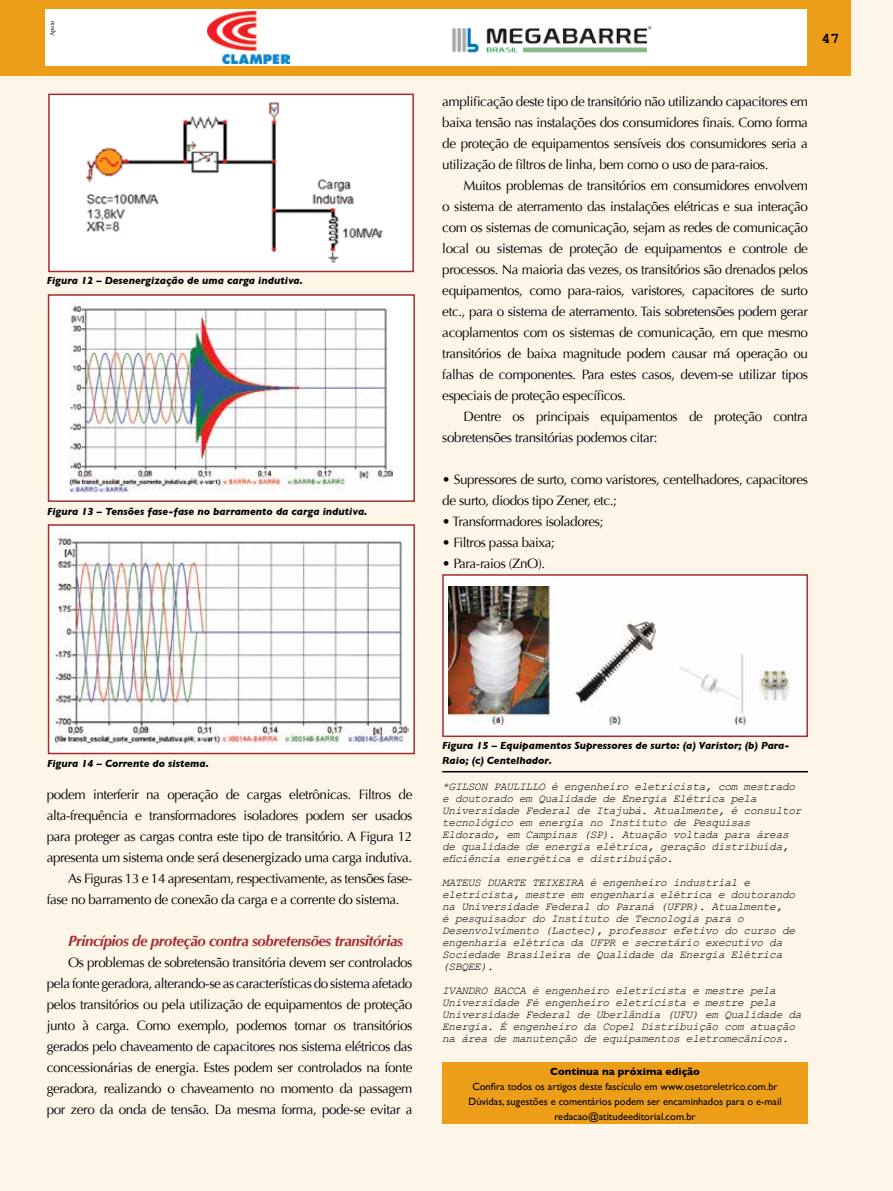
<style>
.page{position:relative;width:893px;height:1191px;background:#fdf5e8}
.page>*{position:absolute;margin:0;border:0;box-sizing:border-box;transform-origin:0 0}
.t1{font:italic 700 15px "Optima";letter-spacing:-.03em;color:#a72c31}
.t2{font:700 15px "Courier New";color:#000}
.t3{font:13.5px/21px "Optima";letter-spacing:-.03em;color:#000;text-align:justify}
.t4{font:italic 11.25px/12px "Courier New";letter-spacing:-.03em;color:#000}
.t5{font:italic 700 10.5px/15px "Gill Sans";color:#000}
.t6{font:10.5px/15px "Gill Sans";color:#000;text-align:center}
.t7{font:700 10.5px "Gill Sans";color:#000}
.t8{font:6.3px "Minion Pro";letter-spacing:-.005em;color:#000}
</style>
<div class="page">
<div style="left:0;top:0;width:850px;height:76px;background:#ed9e19"></div>
<div style="left:45px;top:9px;width:761px;height:57px;background:#fff"></div>
<img style="left:452px;top:25px;width:200px;height:28px">
<img style="left:207px;top:11px;width:82px;height:52px">
<div style="left:442px;top:574px;width:366px;height:163px;background:#fff;border:2px solid #a72c31"></div>
<img style="left:449px;top:587px;width:341px;height:137px">
<hr style="left:442px;top:771px;width:366px;height:1px;background:#000">
<div style="left:442px;top:1062px;width:366px;height:62px;background:#ed9e19"></div>
<div style="left:48px;top:94px;width:366px;height:178px;background:#fff;border:2px solid #a72c31"></div>
<img style="left:85px;top:102px;width:299px;height:161px">
<div style="left:48px;top:294px;width:367px;height:208px;background:#fff;border:2px solid #a72c31"></div>
<div style="left:48px;top:524px;width:367px;height:230px;background:#fff;border:2px solid #a72c31"></div>
<img style="left:70px;top:302px;width:323px;height:191px">
<img style="left:55px;top:533px;width:353px;height:212px">
<p class="t8" style="left:48px;top:36px;width:17px;rotate:-90deg">Apoio</p>
<p class="t5" style="left:47px;top:272px;width:258px">Figura 12 – Desenergização de uma carga indutiva.</p>
<p class="t5" style="left:47px;top:503px;width:322px">Figura 13 – Tensões fase-fase no barramento da carga indutiva.</p>
<p class="t2" style="left:821px;top:29px;width:19px">47</p>
<p class="t3" style="left:442px;top:91px;width:367px">amplificação deste tipo de transitório não utilizando capacitores em baixa tensão nas instalações dos consumidores finais. Como forma de proteção de equipamentos sensíveis dos consumidores seria a utilização de filtros de linha, bem como o uso de para-raios.</p>
<p class="t3" style="left:442px;top:175px;width:367px;text-indent:21px">Muitos problemas de transitórios em consumidores envolvem o sistema de aterramento das instalações elétricas e sua interação com os sistemas de comunicação, sejam as redes de comunicação local ou sistemas de proteção de equipamentos e controle de processos. Na maioria das vezes, os transitórios são drenados pelos equipamentos, como para-raios, varistores, capacitores de surto etc., para o sistema de aterramento. Tais sobretensões podem gerar acoplamentos com os sistemas de comunicação, em que mesmo transitórios de baixa magnitude podem causar má operação ou falhas de componentes. Para estes casos, devem-se utilizar tipos especiais de proteção específicos.</p>
<p class="t3" style="left:442px;top:406px;width:367px;text-indent:21px">Dentre os principais equipamentos de proteção contra sobretensões transitórias podemos citar:</p>
<p class="t3" style="left:442px;top:469px;width:367px">• Supressores de surto, como varistores, centelhadores, capacitores de surto, diodos tipo Zener, etc.;</p>
<p class="t3" style="left:442px;top:511px;width:163px">• Transformadores isoladores;</p>
<p class="t3" style="left:442px;top:532px;width:114px">• Filtros passa baixa;</p>
<p class="t3" style="left:442px;top:553px;width:104px">• Para-raios (ZnO).</p>
<p class="t5" style="left:47px;top:756px;width:163px">Figura 14 – Corrente do sistema.</p>
<p class="t3" style="left:47px;top:784px;width:367px">podem interferir na operação de cargas eletrônicas. Filtros de</p>
<p class="t3" style="left:47px;top:805px;width:367px">alta-frequência e transformadores isoladores podem ser usados</p>
<p class="t3" style="left:47px;top:826px;width:367px">para proteger as cargas contra este tipo de transitório. A Figura 12</p>
<p class="t3" style="left:47px;top:847px;width:367px">apresenta um sistema onde será desenergizado uma carga indutiva.</p>
<p class="t3" style="left:68px;top:868px;width:346px">As Figuras 13 e 14 apresentam, respectivamente, as tensões fase-</p>
<p class="t3" style="left:47px;top:889px;width:354px">fase no barramento de conexão da carga e a corrente do sistema.</p>
<p class="t1" style="left:68px;top:932px;width:336px">Princípios de proteção contra sobretensões transitórias</p>
<p class="t3" style="left:47px;top:952px;width:367px;text-indent:21px">Os problemas de sobretensão transitória devem ser controlados pela fonte geradora, alterando-se as características do sistema afetado pelos transitórios ou pela utilização de equipamentos de proteção junto à carga. Como exemplo, podemos tomar os transitórios gerados pelo chaveamento de capacitores nos sistema elétricos das concessionárias de energia. Estes podem ser controlados na fonte geradora, realizando o chaveamento no momento da passagem por zero da onda de tensão. Da mesma forma, pode-se evitar a</p>
<p class="t5" style="left:442px;top:738px;width:349px">Figura 15 – Equipamentos Supressores de surto: (a) Varistor; (b) Para-<br>Raio; (c) Centelhador.</p>
<p class="t4" style="left:442px;top:779px;width:361px">*Gilson Paulillo é engenheiro eletricista, com mestrado e doutorado em Qualidade de Energia Elétrica pela Universidade Federal de Itajubá. Atualmente, é consultor tecnológico em energia no Instituto de Pesquisas Eldorado, em Campinas (SP). Atuação voltada para áreas de qualidade de energia elétrica, geração distribuída, eficiência energética e distribuição.</p>
<p class="t4" style="left:442px;top:875px;width:355px">Mateus Duarte Teixeira é engenheiro industrial e eletricista, mestre em engenharia elétrica e doutorando na Universidade Federal do Paraná (UFPR). Atualmente,<br>é pesquisador do Instituto de Tecnologia para o Desenvolvimento (Lactec), professor efetivo do curso de engenharia elétrica da UFPR e secretário executivo da Sociedade Brasileira de Qualidade da Energia Elétrica (SBQEE).</p>
<p class="t4" style="left:442px;top:983px;width:361px">Ivandro Bacca é engenheiro eletricista e mestre pela Universidade Fé engenheiro eletricista e mestre pela Universidade Federal de Uberlândia (UFU) em Qualidade da Energia. É engenheiro da Copel Distribuição com atuação na área de manutenção de equipamentos eletromecânicos.</p>
<p class="t7" style="left:550px;top:1062px;width:151px">Continua na próxima edição</p>
<p class="t6" style="left:468px;top:1078px;width:315px">Confira todos os artigos deste fascículo em www.osetoreletrico.com.br<br>Dúvidas, sugestões e comentários podem ser encaminhados para o e-mail redacao@atitudeeditorial.com.br</p>
</div>
